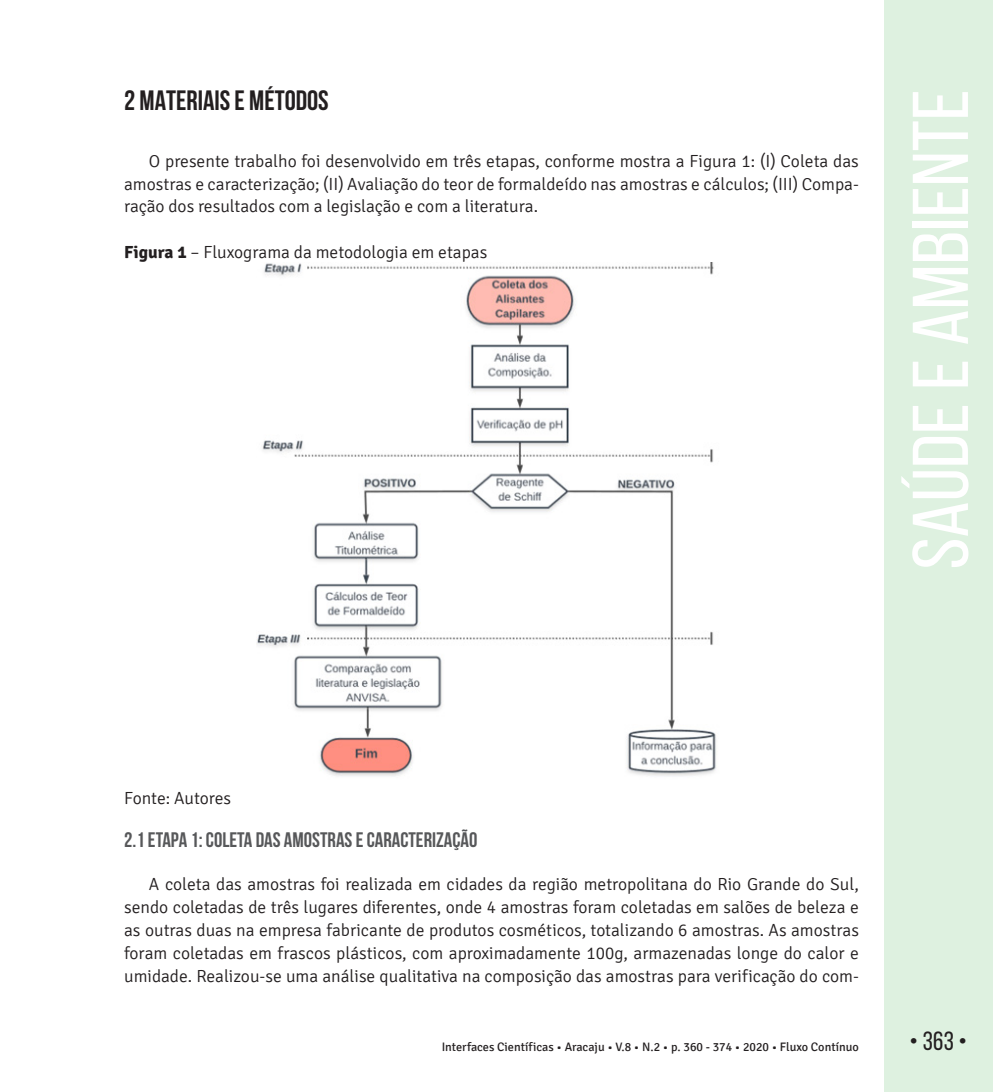
<style>
.page{position:relative;width:993px;height:1092px;background:#fff}
.page>*{position:absolute;margin:0;border:0;box-sizing:border-box;transform-origin:0 0}
.t1{font:78.75px "Bebas Neue";color:#fff;scale:1.09 1}
.Título_1{font:700 28px "Bebas Neue";color:#231f20}
.t2{font:26.25px "Bebas Neue";color:#231f20}
.Título_2{font:700 21px "Bebas Neue";color:#57585a}
.TEXTO{font:300 17.5px/22.8px "Signika";color:#231f20;text-align:justify}
.t3{font:12.25px "Signika";color:#231f20}
.s1{font-weight:700}
</style>
<div class="page">
<div style="left:883px;top:0;width:109px;height:1091px;background:#def1e0"></div>
<img style="left:257px;top:262px;width:460px;height:514px">
<p class="Título_1" style="left:124px;top:85px;width:206px">2 MATERIAIS E MÉTODOS</p>
<p class="TEXTO" style="left:124px;top:150px;width:736px;text-indent:25px">O presente trabalho foi desenvolvido em três etapas, conforme mostra a Figura 1: (I) Coleta das amostras e caracterização; (II) Avaliação do teor de formaldeído nas amostras e cálculos; (III) Compa&shy;ração dos resultados com a legislação e com a literatura.</p>
<p class="TEXTO" style="left:124px;top:241px;width:364px"><span class="s1">Figura 1</span> – Fluxograma da metodologia em etapas</p>
<h1 class="t1" style="left:897px;top:569px;width:442px;rotate:-90deg">Saúde e Ambiente</h1>
<p class="TEXTO" style="left:124px;top:787px;width:108px">Fonte: Autores</p>
<p class="Título_2" style="left:124px;top:827px;width:355px">2.1 ETAPA 1: COLETA DAS AMOSTRAS E CARACTERIZAÇÃO</p>
<p class="TEXTO" style="left:124px;top:873px;width:736px;text-indent:25px">A coleta das amostras foi realizada em cidades da região metropolitana do Rio Grande do Sul, sendo coletadas de três lugares diferentes, onde 4 amostras foram coletadas em salões de beleza e as outras duas na empresa fabricante de produtos cosméticos, totalizando 6 amostras. As amostras foram coletadas em frascos plásticos, com aproximadamente 100g, armazenadas longe do calor e umidade. Realizou-se uma análise qualitativa na composição das amostras para verificação do com-</p>
<p class="t3" style="left:441px;top:1040px;width:418px">Interfaces Científicas • Aracaju • V.8 • N.2 • p. 360 - 374 • 2020 • Fluxo Contínuo</p>
<h3 class="t2" style="left:909px;top:1026px;width:59px">• 363 •</h3>
</div>
